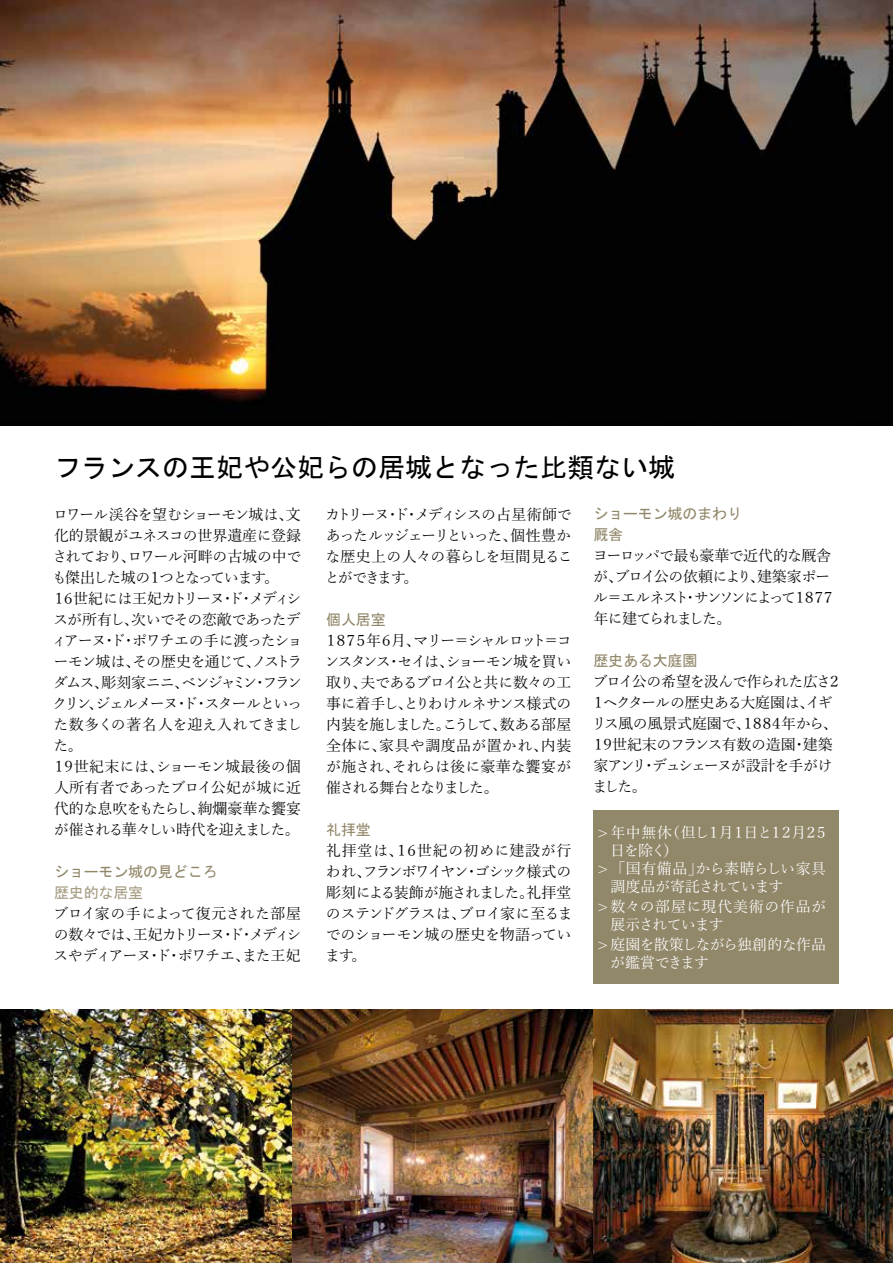
<style>
.page{position:relative;width:893px;height:1263px;background:#fff}
.page>*{position:absolute;margin:0;border:0;box-sizing:border-box;transform-origin:0 0}
.t1{font:27px "MS Gothic";color:#000}
.t2{font:15px/21px "Yu Mincho";letter-spacing:-.06em;color:#000;text-align:justify}
.t3{font:15px/21px "Yu Mincho";letter-spacing:-.085em;color:#000}
.t4{font:15px/21px "MS Gothic";letter-spacing:-.01em;color:#918769}
.t5{font:15px/18px "Yu Mincho";letter-spacing:-.04em;color:#fff}
.t6{font:15px/18px "Yu Mincho";letter-spacing:.02em;color:#fff}
.t7{font:15px "Yu Mincho";letter-spacing:-.165em;color:#fff}
.t8{font:15px "Yu Mincho";letter-spacing:.03em;color:#fff}
.t9{font:15px "Yu Mincho";letter-spacing:-.01em;color:#fff}
.t10{font:15px "MS Gothic";letter-spacing:-.01em;color:#a59c82}
</style>
<div class="page">
<div style="left:593px;top:810px;width:246px;height:174px;background:#918769"></div>
<img style="left:0;top:0;width:893px;height:426px">
<img style="left:0;top:1009px;width:893px;height:254px">
<h1 class="t1" style="left:54px;top:454px;width:622px">フランスの王妃や公妃らの居城となった比類ない城</h1>
<p class="t2" style="left:51px;top:504px;width:253px;text-align:left">ロワール渓谷を望むショーモン城は、文化的景観がユネスコの世界遺産に登録されており、ロワール河畔の古城の中でも傑出した城の１つとなっています。<br>１６世紀には王妃カトリーヌ・ド・メディシスが所有し、次いでその恋敵であったディアーヌ・ド・ポワチエの手に渡ったショーモン城は、その歴史を通じて、ノストラダムス、彫刻家ニニ、ベンジャミン・フランクリン、ジェルメーヌ・ド・スタールといった数多くの著名人を迎え入れてきました。<br>１９世紀末には、ショーモン城最後の個人所有者であったブロイ公妃が城に近代的な息吹をもたらし、絢爛豪華な饗宴が催される華々しい時代を迎えました。</p>
<p class="t4" style="left:54px;top:861px;width:165px">ショーモン城の見どころ</p>
<p class="t10" style="left:54px;top:885px;width:91px">歴史的な居室</p>
<p class="t2" style="left:53px;top:903px;width:250px">ブロイ家の手によって復元された部屋の数々では、王妃カトリーヌ・ド・メディシスやディアーヌ・ド・ポワチエ、また王妃</p>
<p class="t2" style="left:325px;top:504px;width:249px">カトリーヌ・ド・メディシスの占星術師であったルッジェーリといった、個性豊かな歴史上の人々の暮らしを垣間見ることができます。</p>
<p class="t4" style="left:326px;top:609px;width:61px">個人居室</p>
<p class="t2" style="left:324px;top:630px;width:250px">１８７５年６月、マリー＝シャルロット＝コンスタンス・セイは、ショーモン城を買い取り、夫であるブロイ公と共に数々の工事に着手し、とりわけルネサンス様式の内装を施しました。こうして、数ある部屋全体に、家具や調度品が置かれ、内装が施され、それらは後に豪華な饗宴が催される舞台となりました。</p>
<p class="t4" style="left:326px;top:819px;width:46px">礼拝堂</p>
<p class="t2" style="left:325px;top:840px;width:249px">礼拝堂は、１６世紀の初めに建設が行われ、フランボワイヤン・ゴシック様式の彫刻による装飾が施されました。礼拝堂のステンドグラスは、ブロイ家に至るまでのショーモン城の歴史を物語っています。</p>
<p class="t4" style="left:593px;top:503px;width:150px">ショーモン城のまわり厩舎</p>
<p class="t3" style="left:593px;top:546px;width:245px">ヨーロッパで最も豪華で近代的な厩舎が、ブロイ公の依頼により、建築家ポール＝エルネスト・サンソンによって１８７７年に建てられました。</p>
<p class="t4" style="left:593px;top:650px;width:106px">歴史ある大庭園</p>
<p class="t2" style="left:591px;top:672px;width:253px;text-align:left">ブロイ公の希望を汲んで作られた広さ２<br>１ヘクタールの歴史ある大庭園は、イギリス風の風景式庭園で、１８８４年から、<br>１９世紀末のフランス有数の造園・建築家アンリ・デュシェーヌが設計を手がけました。</p>
<p class="t7" style="left:598px;top:824px;width:233px">&gt; 年中無休（但し１月１日と１２月２５</p>
<p class="t5" style="left:610px;top:842px;width:70px">日を除く）</p>
<p class="t8" style="left:598px;top:860px;width:230px">&gt; 「国有備品」から素晴らしい家具</p>
<p class="t9" style="left:610px;top:878px;width:175px">調度品が寄託されています</p>
<p class="t6" style="left:610px;top:898px;width:217px;text-indent:-13px">&gt; 数々の部屋に現代美術の作品が展示されています</p>
<p class="t5" style="left:610px;top:936px;width:217px;text-indent:-13px">&gt; 庭園を散策しながら独創的な作品が鑑賞できます</p>
</div>
